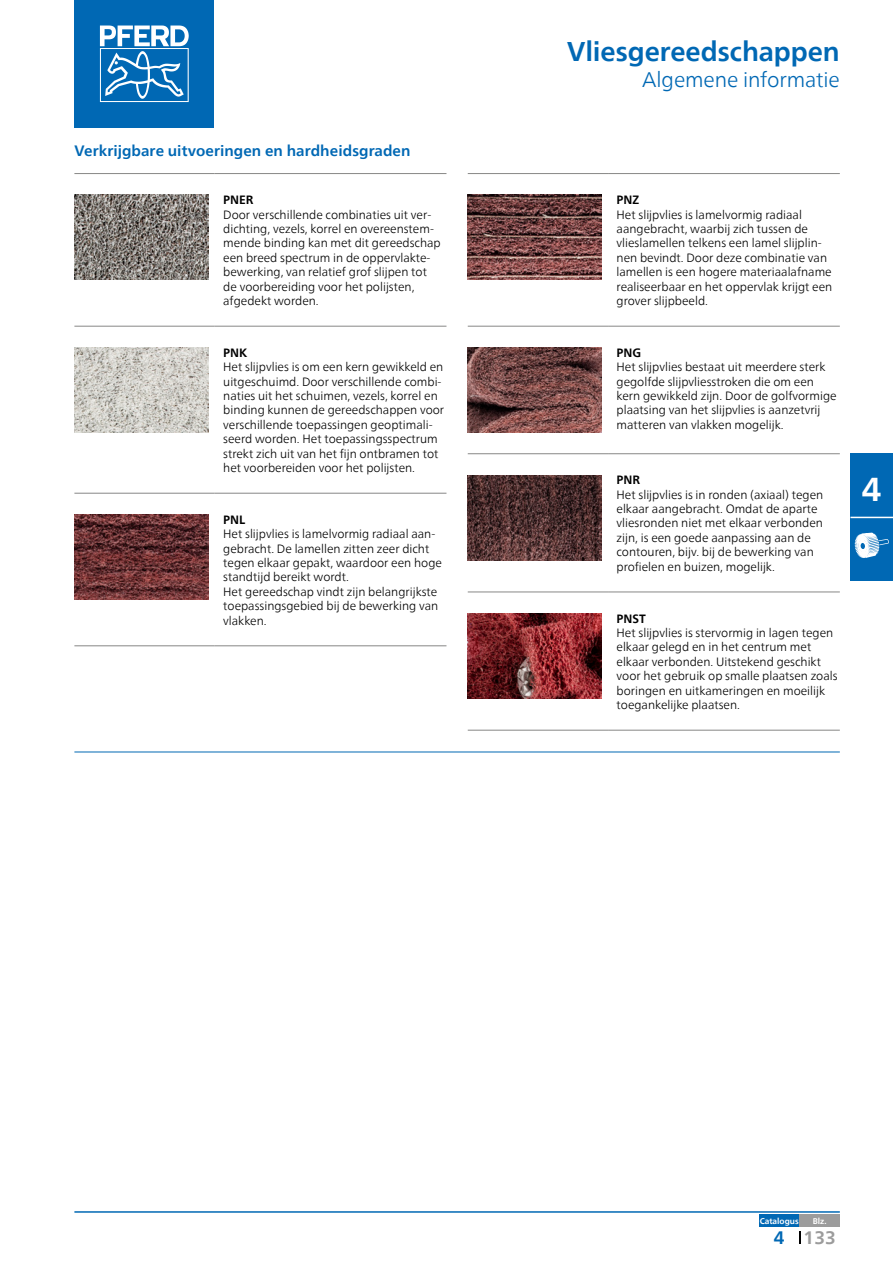
<style>
.page{position:relative;width:893px;height:1263px;background:#fff}
.page>*{position:absolute;margin:0;border:0;box-sizing:border-box;transform-origin:0 0}
.t1{font:700 33px "Neue Frutiger World";color:#fff}
.Headline{font:700 27px "Neue Frutiger World";letter-spacing:-.005em;color:#0068b4}
.Subheadline{font:300 21px "Neue Frutiger World";letter-spacing:-.01em;color:#0068b4}
.t2{font:700 18px "Neue Frutiger World";color:#9c9c9c}
.t3{font:700 18px "Neue Frutiger World";color:#0068b4}
.Ueberschrift_Red_2sp{font:700 15px "Neue Frutiger World";letter-spacing:.005em;color:#0068b4}
.FT{font:300 12px/14.4px "Neue Frutiger World";color:#000}
.Ueberschrift{font:700 12px "Neue Frutiger World";color:#000}
.t4{font:700 8.25px "Neue Frutiger World";color:#fff}
</style>
<div class="page">
<hr style="left:74px;top:1211px;width:766px;height:2px;background:#0068b4">
<hr style="left:74px;top:173px;width:141px;height:1px;background:#878786">
<hr style="left:215px;top:173px;width:231px;height:1px;background:#878786">
<hr style="left:74px;top:326px;width:141px;height:1px;background:#878786">
<hr style="left:215px;top:326px;width:231px;height:1px;background:#878786">
<hr style="left:74px;top:493px;width:141px;height:1px;background:#878786">
<hr style="left:215px;top:493px;width:231px;height:1px;background:#878786">
<hr style="left:74px;top:645px;width:141px;height:1px;background:#878786">
<hr style="left:215px;top:645px;width:231px;height:1px;background:#878786">
<img style="left:74px;top:195px;width:134px;height:85px">
<img style="left:74px;top:347px;width:134px;height:86px">
<img style="left:74px;top:514px;width:134px;height:85px">
<hr style="left:468px;top:173px;width:140px;height:1px;background:#878786">
<hr style="left:608px;top:173px;width:232px;height:1px;background:#878786">
<hr style="left:468px;top:326px;width:140px;height:1px;background:#878786">
<hr style="left:608px;top:326px;width:232px;height:1px;background:#878786">
<hr style="left:468px;top:453px;width:140px;height:1px;background:#878786">
<hr style="left:608px;top:453px;width:232px;height:1px;background:#878786">
<hr style="left:468px;top:592px;width:140px;height:1px;background:#878786">
<hr style="left:608px;top:592px;width:232px;height:1px;background:#878786">
<hr style="left:468px;top:730px;width:140px;height:1px;background:#878786">
<hr style="left:608px;top:730px;width:232px;height:1px;background:#878786">
<img style="left:468px;top:195px;width:134px;height:85px">
<img style="left:468px;top:347px;width:134px;height:85px">
<img style="left:468px;top:475px;width:134px;height:85px">
<img style="left:468px;top:613px;width:134px;height:85px">
<hr style="left:74px;top:752px;width:766px;height:1px;background:#0068b4">
<div style="left:74px;top:0;width:140px;height:128px;background:#0068b4"></div>
<svg style="left:100px;top:26px;width:89px;height:76px"></svg>
<svg style="left:799px;top:1231px;width:1px;height:12px"></svg>
<div style="left:759px;top:1214px;width:40px;height:13px;background:#0068b4"></div>
<div style="left:799px;top:1214px;width:41px;height:13px;background:#9c9c9c"></div>
<div style="left:850px;top:453px;width:43px;height:127px;background:#0068b4"></div>
<hr style="left:850px;top:517px;width:43px;height:1px;background:#fff">
<svg style="left:855px;top:533px;width:34px;height:25px"></svg>
<p class="Ueberschrift_Red_2sp" style="left:74px;top:138px;width:338px">Verkrijgbare uitvoeringen en hardheidsgraden</p>
<p class="Ueberschrift" style="left:223px;top:189px;width:32px">PNER</p>
<p class="FT" style="left:223px;top:207px;width:219px">Door verschillende combinaties uit ver&shy;dichting, vezels, korrel en overeenstem&shy;mende binding kan met dit gereedschap een breed spectrum in de oppervlakte&shy;bewerking, van relatief grof slijpen tot de voorbereiding voor het polijsten, afgedekt worden.</p>
<p class="Ueberschrift" style="left:223px;top:342px;width:25px">PNK</p>
<p class="FT" style="left:223px;top:360px;width:223px">Het slijpvlies is om een kern gewikkeld en uitgeschuimd. Door verschillende combi&shy;naties uit het schuimen, vezels, korrel en binding kunnen de gereedschappen voor verschillende toepassingen geoptimali&shy;seerd worden. Het toepassingsspectrum strekt zich uit van het fijn ontbramen tot het voorbereiden voor het polijsten.</p>
<p class="Ueberschrift" style="left:223px;top:509px;width:24px">PNL</p>
<p class="FT" style="left:223px;top:527px;width:220px">Het slijpvlies is lamelvormig radiaal aan&shy;gebracht. De lamellen zitten zeer dicht tegen elkaar gepakt, waardoor een hoge standtijd bereikt wordt.</p>
<p class="FT" style="left:223px;top:584px;width:217px;text-align:justify">Het gereedschap vindt zijn belangrijkste toepassingsgebied bij de bewerking van vlakken.</p>
<p class="Headline" style="left:567px;top:28px;width:274px">Vliesgereedschappen</p>
<p class="Subheadline" style="left:642px;top:63px;width:199px">Algemene informatie</p>
<p class="Ueberschrift" style="left:617px;top:189px;width:24px">PNZ</p>
<p class="FT" style="left:617px;top:207px;width:217px">Het slijpvlies is lamelvormig radiaal aangebracht, waarbij zich tussen de vlieslamellen telkens een lamel slijplin&shy;nen bevindt. Door deze combinatie van lamellen is een hogere materiaalafname realiseerbaar en het oppervlak krijgt een grover slijpbeeld.</p>
<p class="Ueberschrift" style="left:617px;top:342px;width:26px">PNG</p>
<p class="FT" style="left:617px;top:360px;width:222px">Het slijpvlies bestaat uit meerdere sterk gegolfde slijpvliesstroken die om een kern gewikkeld zijn. Door de golfvormige plaatsing van het slijpvlies is aanzetvrij matteren van vlakken mogelijk.</p>
<p class="Ueberschrift" style="left:617px;top:469px;width:25px">PNR</p>
<p class="FT" style="left:617px;top:487px;width:208px">Het slijpvlies is in ronden (axiaal) tegen elkaar aangebracht. Omdat de aparte vliesronden niet met elkaar verbonden zijn, is een goede aanpassing aan de contouren, bijv. bij de bewerking van profielen en buizen, mogelijk.</p>
<p class="Ueberschrift" style="left:617px;top:608px;width:31px">PNST</p>
<p class="FT" style="left:617px;top:625px;width:223px">Het slijpvlies is stervormig in lagen tegen elkaar gelegd en in het centrum met elkaar verbonden. Uitstekend geschikt voor het gebruik op smalle plaatsen zoals boringen en uitkameringen en moeilijk toegankelijke plaatsen.</p>
<h1 class="t1" style="left:862px;top:460px;width:21px">4</h1>
<p class="t4" style="left:760px;top:1213px;width:41px">Catalogus</p>
<p class="t4" style="left:813px;top:1213px;width:15px">Blz.</p>
<h3 class="t3" style="left:774px;top:1221px;width:12px">4</h3>
<h3 class="t2" style="left:804px;top:1221px;width:34px">133</h3>
</div>
